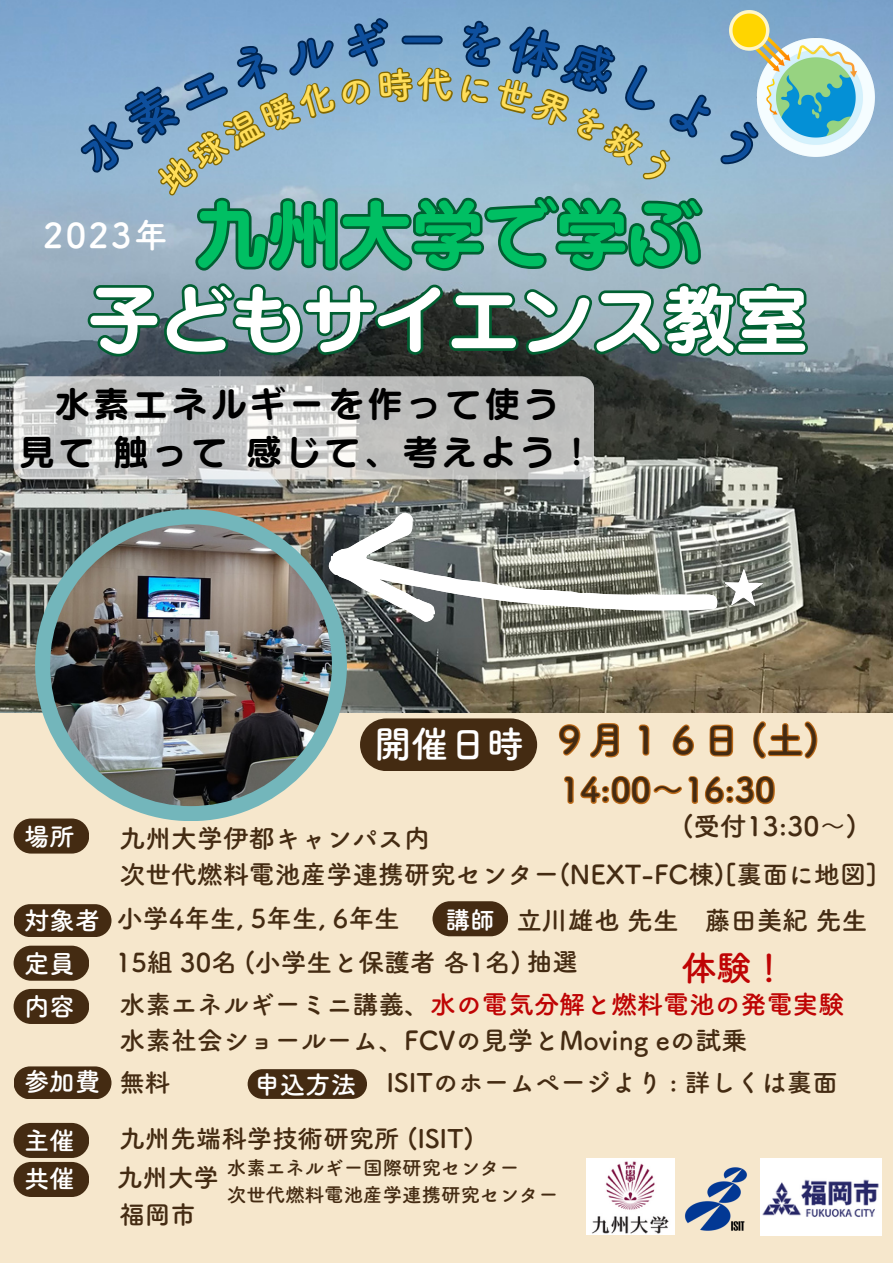
<style>
.page{position:relative;width:893px;height:1264px;background:#fff}
.page>*{position:absolute;margin:0;border:0;box-sizing:border-box;transform-origin:0 0}
.t1{font:72px "Canva G Maru Go Pro B";color:#fff}
.t2{font:72px "Canva G Maru Go Pro B";color:#00bf63}
.t3{font:50.85px "Canva Tsuku A Rd Gothic Std B";color:#0e4f9d}
.t4{font:37.95px "Canva Tsuku A Rd Gothic Std B";color:#442b12}
.t5{font:37.5px "Canva Tsuku A Rd Gothic Std B";color:#fff}
.t6{font:35.1px "Canva Tsuku A Rd Gothic Std B";color:#bf0404}
.t7{font:34.5px "Canva G Maru Go Pro B";letter-spacing:.13em;color:#000}
.t8{font:34.2px "Canva Tsuku A Rd Gothic Std B";letter-spacing:.065em;color:#fff}
.t9{font:33.45px "Canva Tsuku A Rd Gothic Std B";color:#442b12}
.t10{font:26.7px "Canva Tsuku A Rd Gothic Std B";color:#442b12}
.t11{font:25.95px "Canva Tsuku A Rd Gothic Std B";color:#bf0404}
.t12{font:25.95px "Canva Tsuku A Rd Gothic Std B";color:#442b12}
.t13{font:25.8px "Canva Tsuku A Rd Gothic Std B";color:#442b12}
.t14{font:25.5px "Canva Tsuku A Rd Gothic Std B";color:#442b12}
.t15{font:25.5px "Canva Tsuku A Rd Gothic Std B";color:#fff}
.t16{font:24.6px "Canva Tsuku A Rd Gothic Std B";color:#fff}
.t17{font:19.5px "Canva Tsuku A Rd Gothic Std B";color:#442b12}
.s1{font-size:25.5px}
.s2{color:#442b12}
</style>
<div class="page">
<div style="left:0;top:0;width:892px;height:1262px;background:#f6e7cc"></div>
<img style="left:0;top:0;width:892px;height:712px">
<svg style="left:14px;top:376px;width:69px;height:103px"></svg>
<div style="left:35px;top:509px;width:312px;height:312px;background:#73b6bb;border-radius:50%"></div>
<img style="left:50px;top:524px;width:282px;height:282px;border-radius:50%">
<div style="left:14px;top:818px;width:75px;height:35px;background:#442b12;border-radius:18px"></div>
<svg style="left:14px;top:904px;width:97px;height:33px"></svg>
<div style="left:247px;top:1069px;width:120px;height:29px;background:#442b12;border-radius:15px"></div>
<svg style="left:14px;top:1066px;width:97px;height:33px"></svg>
<svg style="left:323px;top:505px;width:234px;height:149px"></svg>
<svg style="left:360px;top:718px;width:177px;height:53px"></svg>
<img style="left:587px;top:1158px;width:83px;height:76px">
<img style="left:761px;top:1158px;width:120px;height:77px">
<img style="left:768px;top:11px;width:106px;height:145px">
<img style="left:670px;top:1158px;width:91px;height:78px">
<svg style="left:83px;top:223px;width:744px;height:262px"></svg>
<svg style="left:557px;top:401px;width:261px;height:358px"></svg>
<svg style="left:564px;top:775px;width:211px;height:30px"></svg>
<div style="left:14px;top:945px;width:75px;height:35px;background:#442b12;border-radius:18px"></div>
<div style="left:14px;top:988px;width:75px;height:35px;background:#442b12;border-radius:18px"></div>
<div style="left:14px;top:1161px;width:75px;height:35px;background:#442b12;border-radius:18px"></div>
<div style="left:14px;top:1122px;width:75px;height:35px;background:#442b12;border-radius:18px"></div>
<img style="left:712px;top:558px;width:62px;height:63px">
<div style="left:432px;top:901px;width:76px;height:35px;background:#442b12;border-radius:18px"></div>
<svg style="left:66px;top:0;width:702px;height:247px"></svg>
<p class="t3" style="left:396px;top:15px;width:52px">ー</p>
<p class="t2" style="left:196px;top:198px;width:505px">九州大学で学ぶ</p>
<p class="t1" style="left:88px;top:283px;width:721px">子どもサイエンス教室</p>
<p class="t8" style="left:43px;top:218px;width:126px">2023年</p>
<p class="t7" style="left:55px;top:386px;width:505px">水素エネルギーを作って使う</p>
<p class="t7" style="left:20px;top:434px;width:575px">見て触って感じて、考えよう！</p>
<p class="t15" style="left:24px;top:823px;width:52px">場所</p>
<p class="t5" style="left:374px;top:724px;width:151px">開催日時</p>
<p class="t4" style="left:550px;top:720px;width:270px">９月１６日 (土)</p>
<p class="t9" style="left:560px;top:773px;width:217px">14:00～ 16:30</p>
<p class="t10" style="left:682px;top:812px;width:176px">(受付13:30～)</p>
<p class="t13" style="left:119px;top:825px;width:312px">九州大学伊都キャンパス内</p>
<p class="t13" style="left:119px;top:860px;width:759px">次世代燃料電池産学連携研究センター(NEXT-FC棟)[裏面に地図]</p>
<p class="t15" style="left:24px;top:907px;width:78px">対象者</p>
<p class="t13" style="left:117px;top:905px;width:281px">小学4年生, 5年生, 6年生</p>
<p class="t15" style="left:24px;top:950px;width:52px">定員</p>
<p class="t13" style="left:116px;top:949px;width:463px">15組 30名 (小学生と保護者各1名) <span class="s1">抽選</span></p>
<p class="t11" style="left:119px;top:991px;width:726px"><span class="s2">水素エネルギーミニ講義、</span>水の電気分解と燃料電池の発電実験</p>
<p class="t12" style="left:119px;top:1027px;width:629px">水素社会ショールーム、FCVの見学とMoving eの試乗</p>
<p class="t16" style="left:445px;top:907px;width:51px">講師</p>
<p class="t13" style="left:516px;top:906px;width:349px">立川雄也先生 藤田美紀先生</p>
<p class="t6" style="left:681px;top:949px;width:107px">体験！</p>
<p class="t15" style="left:24px;top:993px;width:52px">内容</p>
<p class="t15" style="left:24px;top:1068px;width:78px">参加費</p>
<p class="t14" style="left:119px;top:1069px;width:52px">無料</p>
<p class="t15" style="left:254px;top:1071px;width:103px">申込方法</p>
<p class="t14" style="left:386px;top:1069px;width:449px">ISITのホームページより : 詳しくは裏面</p>
<p class="t14" style="left:119px;top:1125px;width:356px">九州先端科学技術研究所 (ISIT)</p>
<p class="t15" style="left:24px;top:1165px;width:52px">共催</p>
<p class="t14" style="left:117px;top:1164px;width:103px">九州大学</p>
<p class="t14" style="left:119px;top:1201px;width:78px">福岡市</p>
<p class="t15" style="left:24px;top:1127px;width:52px">主催</p>
<p class="t17" style="left:227px;top:1157px;width:294px">水素エネルギー国際研究センター</p>
<p class="t17" style="left:227px;top:1184px;width:333px">次世代燃料電池産学連携研究センター</p>
</div>
